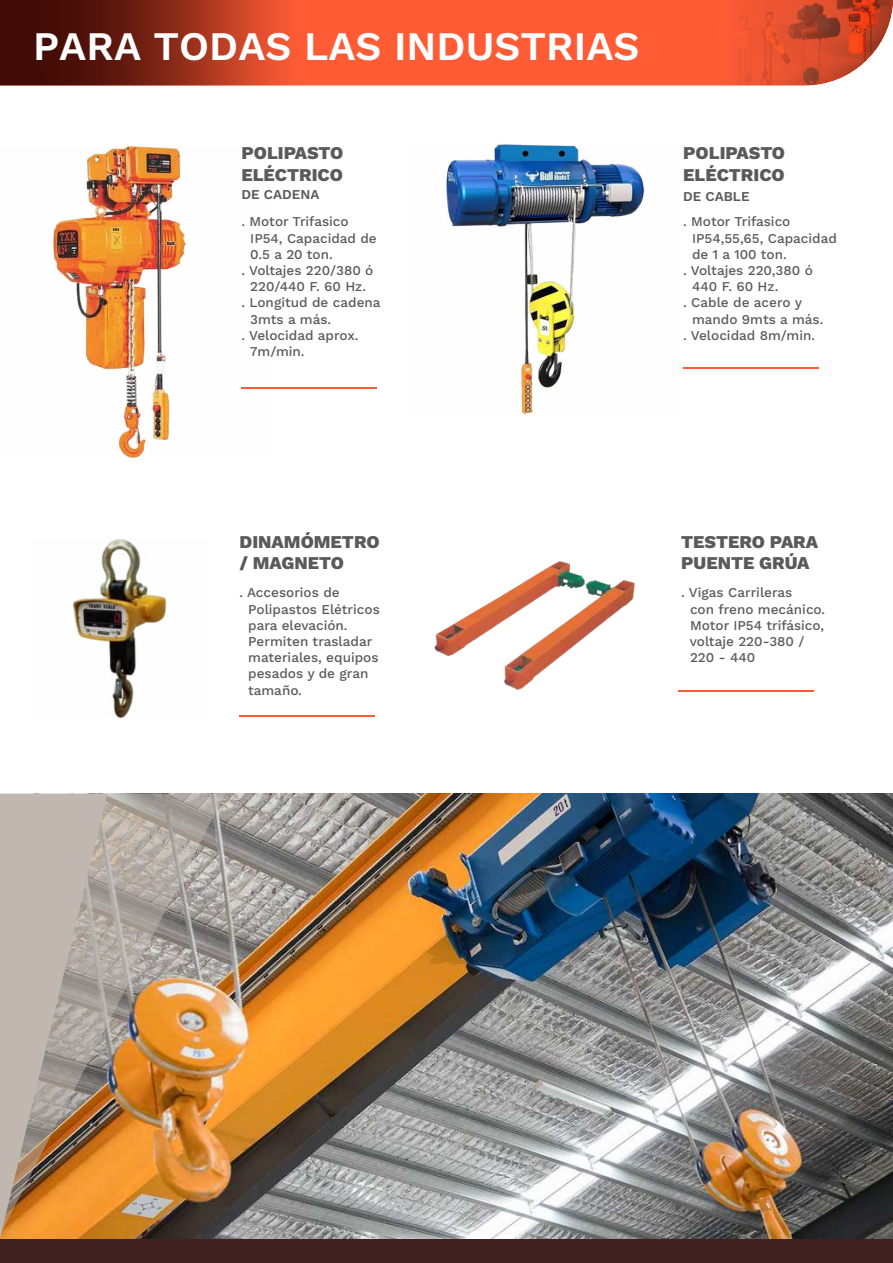
<style>
.page{position:relative;width:893px;height:1263px;background:#fff}
.page>*{position:absolute;margin:0;border:0;box-sizing:border-box;transform-origin:0 0}
.t1{font:600 40.5px "Work Sans";color:#fff}
.t2{font:800 18px/21.6px "Work Sans";color:#5a595b}
.t3{font:500 13.5px/16.2px "Work Sans";color:#5a595b}
.t4{font:600 13.5px "Work Sans";color:#5a595b}
</style>
<div class="page">
<div style="left:0;top:1238px;width:893px;height:25px;background:#402020"></div>
<svg style="left:0;top:0;width:893px;height:86px;background:#ce4a2d"></svg>
<img style="left:72px;top:539px;width:95px;height:179px">
<img style="left:435px;top:561px;width:200px;height:129px">
<img style="left:53px;top:146px;width:222px;height:312px">
<img style="left:446px;top:144px;width:199px;height:271px">
<hr style="left:241px;top:388px;width:136px;height:1px;background:#ff5c36">
<hr style="left:683px;top:367px;width:136px;height:1px;background:#ff5c36">
<hr style="left:239px;top:716px;width:136px;height:1px;background:#ff5c36">
<hr style="left:678px;top:690px;width:136px;height:1px;background:#ff5c36">
<img style="left:107px;top:794px;width:786px;height:444px">
<img style="left:107px;top:794px;width:118px;height:441px">
<svg style="left:0;top:794px;width:107px;height:444px;background:#b9a38c"></svg>
<h1 class="t1" style="left:33px;top:24px;width:608px">PARA TODAS LAS INDUSTRIAS</h1>
<h2 class="t2" style="left:241px;top:142px;width:103px">POLIPASTO<br>ELÉCTRICO</h2>
<p class="t4" style="left:241px;top:187px;width:79px">DE CADENA</p>
<p class="t3" style="left:241px;top:215px;width:109px">. Motor Trifasico</p>
<p class="t3" style="left:250px;top:231px;width:128px">IP54, Capacidad de</p>
<p class="t3" style="left:250px;top:247px;width:84px">0.5 a 20 ton.</p>
<p class="t3" style="left:241px;top:263px;width:133px">. Voltajes 220/380 ó</p>
<p class="t3" style="left:250px;top:279px;width:117px">220/440 F. 60 Hz.</p>
<p class="t3" style="left:241px;top:296px;width:141px">. Longitud de cadena</p>
<p class="t3" style="left:250px;top:312px;width:83px">3mts a más.</p>
<p class="t3" style="left:241px;top:328px;width:119px">. Velocidad aprox.</p>
<p class="t3" style="left:250px;top:344px;width:56px">7m/min.</p>
<h2 class="t2" style="left:683px;top:142px;width:103px">POLIPASTO<br>ELÉCTRICO</h2>
<p class="t4" style="left:683px;top:189px;width:68px">DE CABLE</p>
<p class="t3" style="left:683px;top:215px;width:109px">. Motor Trifasico</p>
<p class="t3" style="left:692px;top:231px;width:146px">IP54,55,65, Capacidad</p>
<p class="t3" style="left:692px;top:247px;width:96px">de 1 a 100 ton.</p>
<p class="t3" style="left:683px;top:263px;width:131px">. Voltajes 220,380 ó</p>
<p class="t3" style="left:692px;top:279px;width:88px">440 F. 60 Hz.</p>
<p class="t3" style="left:683px;top:296px;width:120px">. Cable de acero y</p>
<p class="t3" style="left:692px;top:312px;width:133px">mando 9mts a más.</p>
<p class="t3" style="left:683px;top:328px;width:133px">. Velocidad 8m/min.</p>
<h2 class="t2" style="left:239px;top:531px;width:142px">DINAMÓMETRO / MAGNETO</h2>
<p class="t3" style="left:248px;top:586px;width:133px;text-indent:-9px">. Accesorios de<br>Polipastos Elétricos para elevación.<br>Permiten trasladar materiales, equipos pesados y de gran tamaño.</p>
<h2 class="t2" style="left:681px;top:531px;width:138px">TESTERO PARA<br>PUENTE GRÚA</h2>
<p class="t3" style="left:690px;top:586px;width:137px;text-indent:-8px">. Vigas Carrileras<br>con freno mecánico.<br>Motor IP54 trifásico, voltaje 220-380 /<br>220 - 440</p>
</div>
